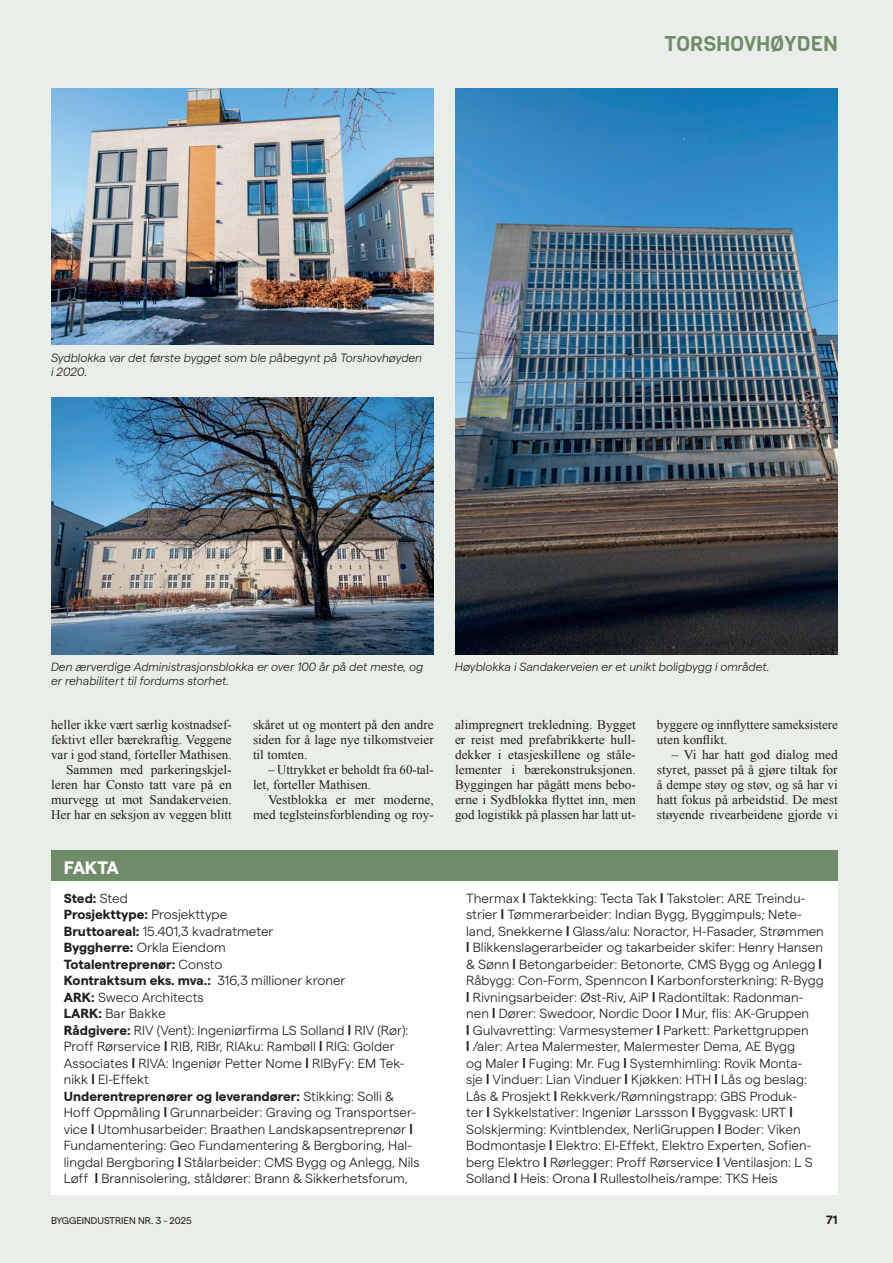
<style>
.page{position:relative;width:893px;height:1263px;background:#e9eee8}
.page>*{position:absolute;margin:0;border:0;box-sizing:border-box;transform-origin:0 0}
.t1{font:21px "Viga";color:#708d6a}
.t2{font:700 18px "Matter";letter-spacing:-.045em;color:#fff}
.t3{font:300 13.2px/16.5px "Matter";color:#231f20}
.t4{font:13.2px/15px "Times New Roman";color:#231f20;text-align:justify}
.t5{font:italic 300 12px/14.2px "Matter";color:#231f20}
.t6{font:700 12px "Matter";color:#231f20}
.t7{font:9.75px "Matter";color:#231f20}
.s1{font-weight:700}
.s2{font-family:"Korolev";font-weight:700}
</style>
<div class="page">
<div style="left:51px;top:859px;width:787px;height:335px;background:#fff"></div>
<div style="left:51px;top:850px;width:787px;height:31px;background:#708d6a"></div>
<img style="left:51px;top:88px;width:383px;height:257px">
<img style="left:51px;top:398px;width:383px;height:256px">
<img style="left:455px;top:88px;width:383px;height:566px">
<p class="t5" style="left:51px;top:349px;width:373px">Sydblokka var det første bygget som ble påbegynt på Torshovhøyden i 2020.</p>
<h1 class="t1" style="left:664px;top:30px;width:175px">TORSHOVHØYDEN</h1>
<p class="t5" style="left:51px;top:659px;width:374px">Den ærverdige Administrasjonsblokka er over 100 år på det meste, og er rehabilitert til fordums storhet.</p>
<p class="t5" style="left:455px;top:659px;width:316px">Høyblokka i Sandakerveien er et unikt boligbygg i området.</p>
<p class="t4" style="left:51px;top:717px;width:182px;text-align:right">heller ikke vært særlig kostnadsef&shy;fektivt eller bærekraftig. Veggene var i god stand, forteller Mathisen.<br>Sammen med parkeringskjel&shy;leren har Consto tatt vare på en murvegg ut mot Sandakerveien.<br>Her har en seksjon av veggen blitt</p>
<p class="t4" style="left:253px;top:717px;width:182px">skåret ut og montert på den andre siden for å lage nye tilkomstveier til tomten.</p>
<p class="t4" style="left:253px;top:762px;width:182px;text-indent:15px">– Uttrykket er beholdt fra 60-tal&shy;let, forteller Mathisen.</p>
<p class="t4" style="left:253px;top:792px;width:182px;text-align:right">Vestblokka er mer moderne, med teglsteinsforblending og roy-</p>
<p class="t4" style="left:455px;top:717px;width:182px">alimpregnert trekledning. Bygget er reist med prefabrikkerte hull&shy;dekker i etasjeskillene og ståle&shy;lementer i bærekonstruksjonen.<br>Byggingen har pågått mens bebo&shy;erne i Sydblokka flyttet inn, men god logistikk på plassen har latt ut-</p>
<p class="t4" style="left:657px;top:717px;width:182px">byggere og innflyttere sameksistere uten konflikt.</p>
<p class="t4" style="left:657px;top:747px;width:182px;text-indent:15px">– Vi har hatt god dialog med styret, passet på å gjøre tiltak for å dempe støy og støv, og så har vi hatt fokus på arbeidstid. De mest støyende rivearbeidene gjorde vi</p>
<h2 class="t2" style="left:64px;top:854px;width:57px">FAKTA</h2>
<p class="t3" style="left:64px;top:889px;width:357px"><span class="s1">Sted:</span> Sted<br><span class="s1">Prosjekttype:</span> Prosjekttype<br><span class="s1">Bruttoareal:</span> 15.401,3 kvadratmeter<br><span class="s1">Byggherre:</span> Orkla Eiendom<br><span class="s1">Totalentreprenør:</span> Consto<br><span class="s1">Kontraktsum eks. mva.:</span> 316,3 millioner kroner<br><span class="s1">ARK:</span> Sweco Architects<br><span class="s1">LARK:</span> Bar Bakke<br><span class="s1">Rådgivere:</span> RIV (Vent): Ingeniørfirma LS Solland <span class="s2">l</span> RIV (Rør):<br>Proff Rørservice <span class="s2">l</span> RIB, RIBr, RIAku: Rambøll <span class="s2">l</span> RIG: Golder Associates <span class="s2">l</span> RIVA: Ingeniør Petter Nome <span class="s2">l</span> RIByFy: EM Tek&shy;nikk <span class="s2">l</span> El-Effekt<br><span class="s1">Underentreprenører og leverandører:</span> Stikking: Solli &amp; Hoff Oppmåling <span class="s2">l</span> Grunnarbeider: Graving og Transportser&shy;vice <span class="s2">l</span> Utomhusarbeider: Braathen Landskapsentreprenør <span class="s2">l </span>Fundamentering: Geo Fundamentering &amp; Bergboring, Hal&shy;lingdal Bergboring <span class="s2">l</span> Stålarbeider: CMS Bygg og Anlegg, Nils Løff <span class="s2">l</span> Brannisolering, ståldører: Brann &amp; Sikkerhetsforum,</p>
<p class="t3" style="left:466px;top:889px;width:359px">Thermax <span class="s2">l</span> Taktekking: Tecta Tak <span class="s2">l</span> Takstoler: ARE Treindu&shy;strier <span class="s2">l</span> Tømmerarbeider: Indian Bygg, Byggimpuls; Nete&shy;land, Snekkerne <span class="s2">l</span> Glass/alu: Noractor, H-Fasader, Strømmen <span class="s2">l</span> Blikkenslagerarbeider og takarbeider skifer: Henry Hansen &amp; Sønn <span class="s2">l</span> Betongarbeider: Betonorte, CMS Bygg og Anlegg <span class="s2">l </span>Råbygg: Con-Form, Spenncon <span class="s2">l</span> Karbonforsterkning: R-Bygg <span class="s2">l</span> Rivningsarbeider: Øst-Riv, AiP <span class="s2">l</span> Radontiltak: Radonman&shy;nen <span class="s2">l</span> Dører: Swedoor, Nordic Door <span class="s2">l</span> Mur, flis: AK-Gruppen<br><span class="s2">l</span> Gulvavretting: Varmesystemer <span class="s2">l</span> Parkett: Parkettgruppen<br><span class="s2">l</span> /aler: Artea Malermester, Malermester Dema, AE Bygg<br>og Maler <span class="s2">l</span> Fuging: Mr. Fug <span class="s2">l</span> Systemhimling: Rovik Monta-<br>sje <span class="s2">l</span> Vinduer: Lian Vinduer <span class="s2">l</span> Kjøkken: HTH <span class="s2">l</span> Lås og beslag:<br>Lås &amp; Prosjekt <span class="s2">l</span> Rekkverk/Rømningstrapp: GBS Produk-<br>ter <span class="s2">l</span> Sykkelstativer: Ingeniør Larssson <span class="s2">l</span> Byggvask: URT <span class="s2">l </span>Solskjerming: Kvintblendex, NerliGruppen <span class="s2">l</span> Boder: Viken Bodmontasje <span class="s2">l</span> Elektro: El-Effekt, Elektro Experten, Sofien&shy;berg Elektro <span class="s2">l</span> Rørlegger: Proff Rørservice <span class="s2">l</span> Ventilasjon: L S Solland <span class="s2">l</span> Heis: Orona <span class="s2">l</span> Rullestolheis/rampe: TKS Heis</p>
<p class="t7" style="left:51px;top:1213px;width:142px">BYGGEINDUSTRIEN NR. 3 - 2025</p>
<p class="t6" style="left:826px;top:1211px;width:13px">71</p>
</div>
